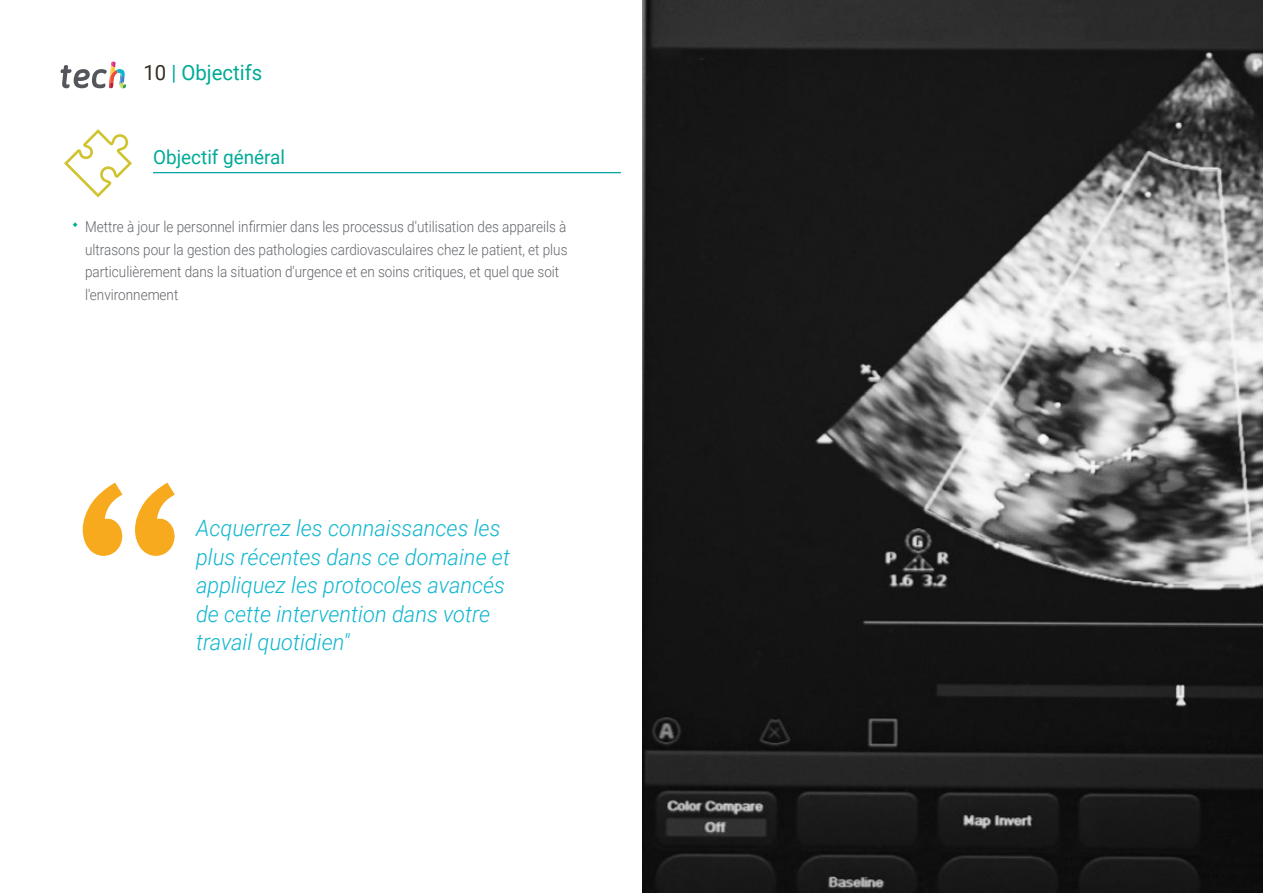
<style>
.page{position:relative;width:1263px;height:893px;background:#fff}
.page>*{position:absolute;margin:0;border:0;box-sizing:border-box;transform-origin:0 0}
.t1{font:italic 300 22.5px/28.5px "Roboto";color:#0fb6cf}
.t2{font:21px "Roboto";color:#00aa97}
.t3{font:19.5px "Roboto";color:#00aa97}
.t4{font:300 15px/22.5px "Roboto";color:#61646a;scale:.9 1}
.s1{color:#312e20}
</style>
<div class="page">
<img style="left:642px;top:0;width:621px;height:893px">
<svg style="left:83px;top:483px;width:92px;height:73px"></svg>
<hr style="left:153px;top:172px;width:468px;height:1px;background:#00aa97">
<svg style="left:64px;top:129px;width:68px;height:68px"></svg>
<svg style="left:61px;top:62px;width:65px;height:27px"></svg>
<h2 class="t2" style="left:144px;top:57px;width:120px"><span class="s1">10</span> | Objectifs</h2>
<h3 class="t3" style="left:153px;top:144px;width:134px">Objectif général</h3>
<p class="t4" style="left:85px;top:215px;width:538px">Mettre à jour le personnel infirmier dans les processus d'utilisation des appareils à ultrasons pour la gestion des pathologies cardiovasculaires chez le patient, et plus particulièrement dans la situation d'urgence et en soins critiques, et quel que soit l'environnement</p>
<h1 class="t1" style="left:196px;top:513px;width:315px">Acquerrez les connaissances les plus récentes dans ce domaine et appliquez les protocoles avancés de cette intervention dans votre travail quotidien"</h1>
</div>
